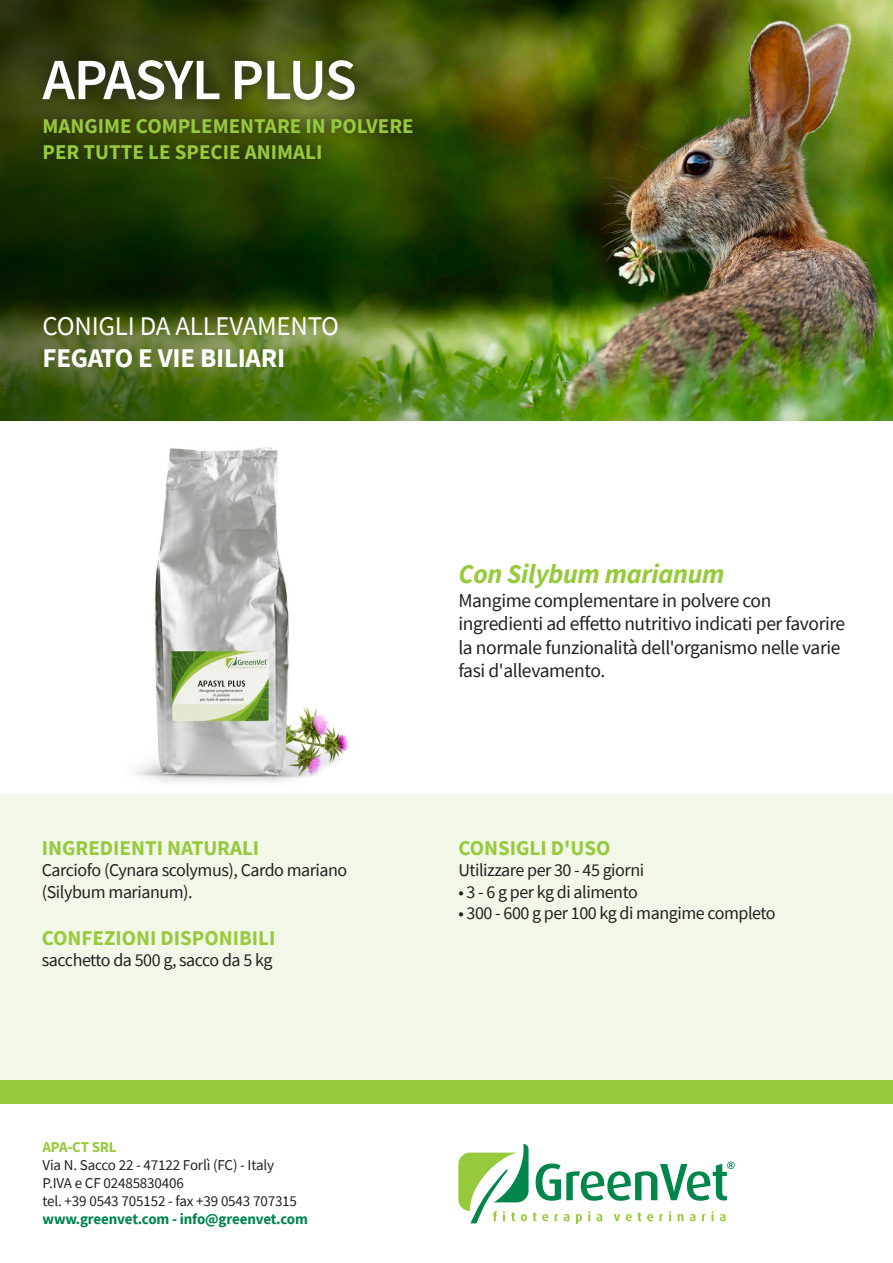
<style>
.page{position:relative;width:893px;height:1263px;background:#fff}
.page>*{position:absolute;margin:0;border:0;box-sizing:border-box;transform-origin:0 0}
.t1{font:600 58.5px "Source Sans Pro";letter-spacing:-.03em;color:#fff}
.t2{font:27px "Source Sans Pro";letter-spacing:-.01em;color:#fff}
.t3{font:italic 700 27px "Source Sans Pro";letter-spacing:-.01em;color:#97c93c}
.t4{font:700 27px "Source Sans Pro";letter-spacing:-.01em;color:#fff}
.t5{font:700 21px/25.2px "Source Sans Pro";color:#97c93c}
.t6{font:19.5px/23.4px "Source Sans Pro";letter-spacing:-.02em;color:#231f20}
.t7{font:18px/21.6px "Source Sans Pro";letter-spacing:-.025em;color:#231f20}
.t8{font:15px/18px "Source Sans Pro";letter-spacing:-.01em;color:#231f20}
.t9{font:700 15px "Source Sans Pro";letter-spacing:-.01em;color:#00854a}
.t10{font:700 15px "Source Sans Pro";letter-spacing:-.01em;color:#97c93c}
</style>
<div class="page">
<img style="left:563px;top:0;width:330px;height:421px">
<div style="left:0;top:794px;width:893px;height:309px;background:#f2f8e8"></div>
<svg style="left:458px;top:1144px;width:277px;height:80px"></svg>
<div style="left:0;top:1080px;width:893px;height:23px;background:#97c93c"></div>
<img style="left:0;top:0;width:563px;height:421px">
<svg style="left:30px;top:47px;width:396px;height:126px"></svg>
<img style="left:134px;top:447px;width:215px;height:336px">
<p class="t1" style="left:43px;top:41px;width:316px">APASYL PLUS</p>
<p class="t5" style="left:43px;top:113px;width:373px">MANGIME COMPLEMENTARE IN POLVERE<br>PER TUTTE LE SPECIE ANIMALI</p>
<p class="t2" style="left:43px;top:309px;width:298px">CONIGLI DA ALLEVAMENTO</p>
<p class="t4" style="left:43px;top:340px;width:244px">FEGATO E VIE BILIARI</p>
<p class="t5" style="left:42px;top:835px;width:219px">INGREDIENTI NATURALI</p>
<p class="t7" style="left:42px;top:859px;width:307px">Carciofo (Cynara scolymus), Cardo mariano (Silybum marianum).</p>
<p class="t5" style="left:42px;top:925px;width:235px">CONFEZIONI DISPONIBILI</p>
<p class="t7" style="left:42px;top:949px;width:232px">sacchetto da 500 g, sacco da 5 kg</p>
<p class="t10" style="left:43px;top:1137px;width:76px">APA-CT SRL</p>
<p class="t8" style="left:43px;top:1156px;width:256px">Via N. Sacco 22 - 47122 Forlì (FC) - Italy<br>P.IVA e CF 02485830406<br>tel. +39 0543 705152 - fax +39 0543 707315</p>
<p class="t9" style="left:43px;top:1209px;width:267px">www.greenvet.com - info@greenvet.com</p>
<p class="t3" style="left:458px;top:556px;width:268px">Con Silybum marianum</p>
<p class="t6" style="left:458px;top:588px;width:388px">Mangime complementare in polvere con ingredienti ad effetto nutritivo indicati per favorire la normale funzionalità dell'organismo nelle varie fasi d'allevamento.</p>
<p class="t5" style="left:458px;top:835px;width:153px">CONSIGLI D'USO</p>
<p class="t7" style="left:458px;top:859px;width:187px">Utilizzare per 30 - 45 giorni</p>
<p class="t7" style="left:458px;top:881px;width:181px">• 3 - 6 g per kg di alimento</p>
<p class="t7" style="left:458px;top:902px;width:319px">• 300 - 600 g per 100 kg di mangime completo</p>
</div>
